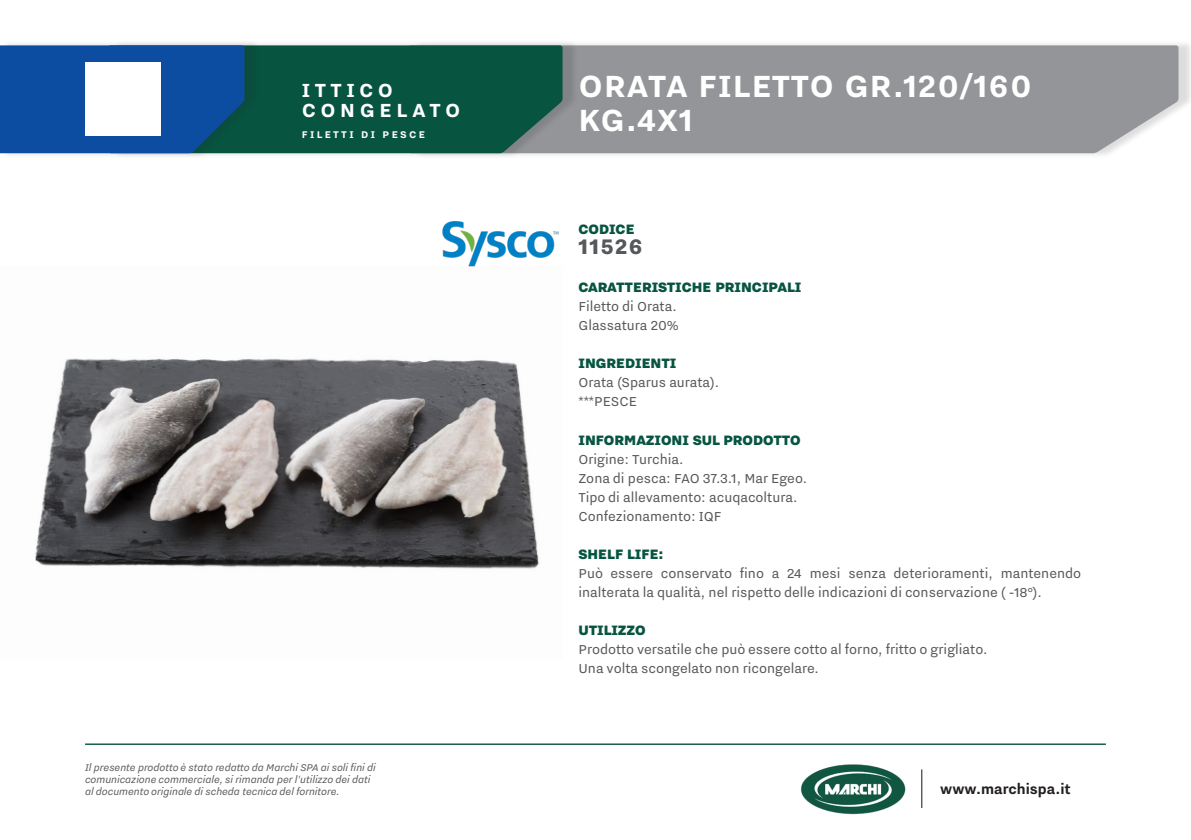
<style>
.page{position:relative;width:1191px;height:840px;background:#fff}
.page>*{position:absolute;margin:0;border:0;box-sizing:border-box;transform-origin:0 0}
.t1{font:700 37.8px/34.2px "Nitti Grotesk";letter-spacing:.03em;color:#fff}
.t2{font:800 26px "Nitti Grotesk";letter-spacing:.06em;color:#57585a}
.t3{font:700 23.4px/19.8px "Nitti Grotesk";letter-spacing:.195em;color:#fff}
.t4{font:900 16.8px "Nitti Grotesk";color:#075541}
.t5{font:700 16.8px "Nitti Grotesk";color:#231f20}
.t6{font:16px/19px "Nitti Grotesk";color:#57585a}
.t7{font:italic 12px "Nitti Grotesk";color:#57585a}
.t8{font:700 12px "Nitti Grotesk";letter-spacing:.195em;color:#fff}
</style>
<div class="page">
<div style="left:413px;top:40px;width:778px;height:119px;background:#231f20;opacity:.15"></div>
<div style="left:578px;top:45px;width:600px;height:108px;background:#939598"></div>
<div style="left:113px;top:40px;width:465px;height:119px;background:#231f20;opacity:.15"></div>
<div style="left:260px;top:45px;width:302px;height:108px;background:#075541"></div>
<div style="left:0;top:40px;width:260px;height:119px;background:#231f20;opacity:.15"></div>
<svg style="left:0;top:45px;width:244px;height:108px;background:#0f4f9b"></svg>
<img style="left:85px;top:63px;width:75px;height:73px">
<img style="left:35px;top:358px;width:504px;height:211px">
<hr style="left:921px;top:769px;width:1px;height:38px;background:#57585a">
<img style="left:801px;top:764px;width:105px;height:51px">
<hr style="left:85px;top:743px;width:1021px;height:1px;background:#075541">
<img style="left:442px;top:221px;width:117px;height:46px">
<p class="t3" style="left:302px;top:80px;width:160px">ITTICO<br>CONGELATO</p>
<p class="t8" style="left:302px;top:127px;width:125px">FILETTI DI PESCE</p>
<p class="t7" style="left:85px;top:759px;width:292px">Il presente prodotto è stato redatto da Marchi SPA ai soli fini di</p>
<p class="t7" style="left:85px;top:771px;width:287px">comunicazione commerciale, si rimanda per l'utilizzo dei dati</p>
<p class="t7" style="left:85px;top:783px;width:256px">al documento originale di scheda tecnica del fornitore.</p>
<p class="t1" style="left:578px;top:67px;width:455px">ORATA FILETTO GR.120/160<br>KG.4X1</p>
<p class="t4" style="left:578px;top:220px;width:58px">CODICE</p>
<p class="t2" style="left:578px;top:232px;width:65px">11526</p>
<p class="t4" style="left:578px;top:278px;width:224px">CARATTERISTICHE PRINCIPALI</p>
<p class="t6" style="left:578px;top:296px;width:100px">Filetto di Orata.</p>
<p class="t6" style="left:578px;top:315px;width:102px">Glassatura 20%</p>
<p class="t4" style="left:578px;top:354px;width:99px">INGREDIENTI</p>
<p class="t6" style="left:578px;top:372px;width:142px">Orata (Sparus aurata).</p>
<p class="t6" style="left:578px;top:391px;width:60px">***PESCE</p>
<p class="t4" style="left:578px;top:430px;width:224px">INFORMAZIONI SUL PRODOTTO</p>
<p class="t6" style="left:578px;top:448px;width:106px">Origine: Turchia.</p>
<p class="t6" style="left:578px;top:467px;width:230px">Zona di pesca: FAO 37.3.1, Mar Egeo.</p>
<p class="t6" style="left:578px;top:486px;width:220px">Tipo di allevamento: acuqacoltura.</p>
<p class="t6" style="left:578px;top:505px;width:145px">Confezionamento: IQF</p>
<p class="t4" style="left:578px;top:544px;width:87px">SHELF LIFE:</p>
<p class="t6" style="left:578px;top:562px;width:504px">Può essere conservato fino a 24 mesi senza deterioramenti, mantenendo inalterata la qualità, nel rispetto delle indicazioni di conservazione ( -18°).</p>
<p class="t4" style="left:578px;top:620px;width:69px">UTILIZZO</p>
<p class="t6" style="left:578px;top:638px;width:410px">Prodotto versatile che può essere cotto al forno, fritto o grigliato.</p>
<p class="t6" style="left:578px;top:657px;width:242px">Una volta scongelato non ricongelare.</p>
<p class="t5" style="left:940px;top:779px;width:132px">www.marchispa.it</p>
</div>
